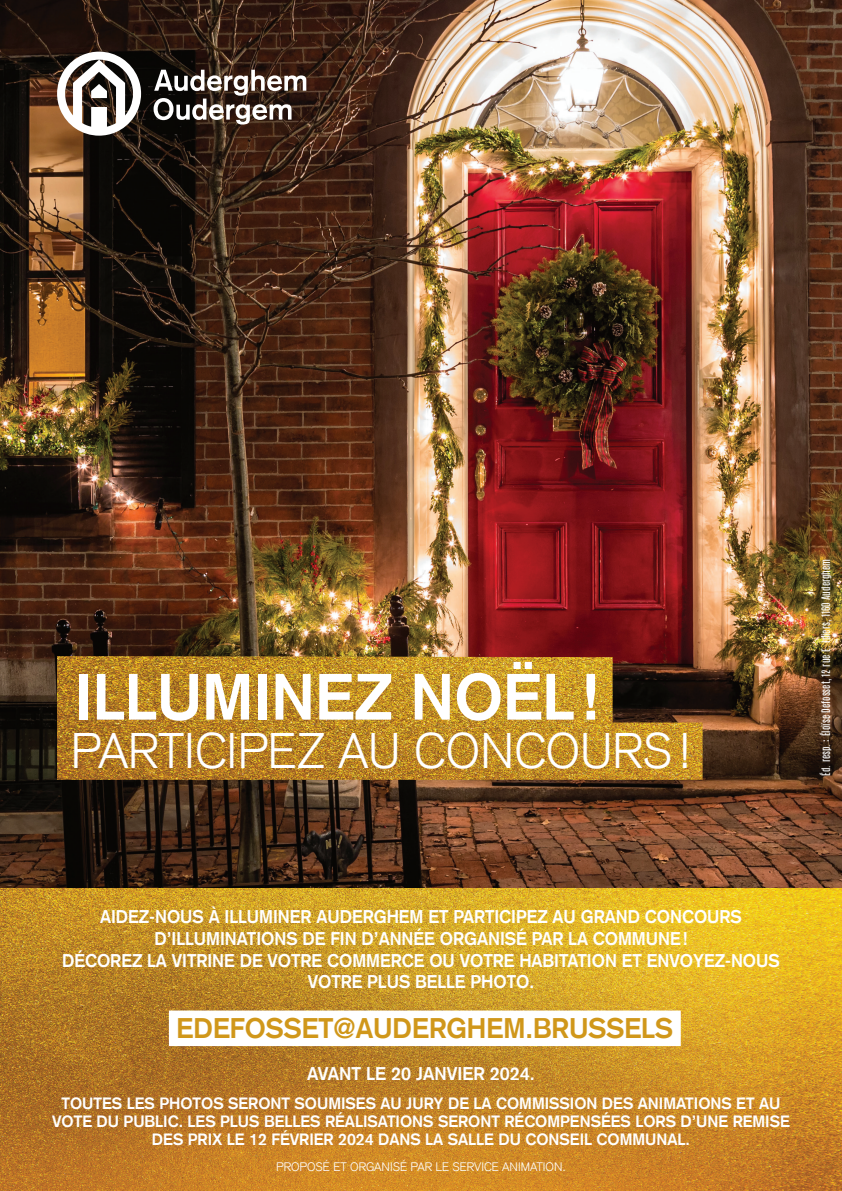
<style>
.page{position:relative;width:842px;height:1191px;background:#fff}
.page>*{position:absolute;margin:0;border:0;box-sizing:border-box;transform-origin:0 0}
.titre{font:700 64.2px "Akzidenz Grotesk CE";color:#fff}
.titre-2{font:300 48.7px "Akzidenz Grotesk CE";color:#fff}
.infos_pratiques{font:700 27.7px "Akzidenz Grotesk CE";color:#d0971a}
.texte_encadré{font:700 18px/21.6px "Akzidenz Grotesk CE";color:#fff;text-align:center}
.infos_pratiques-2{font:700 18px "Akzidenz Grotesk CE";color:#fff}
.infos_pratiques-3{font:700 16px/18px "Akzidenz Grotesk CE";color:#fff;text-align:center}
.infos_pratiques-4{font:300 12px "Akzidenz Grotesk CE";color:#fff}
.éditeur_responsable{font:9.8px "Antonio";color:#fff}
</style>
<div class="page">
<img style="left:0;top:0;width:842px;height:888px">
<svg style="left:154px;top:70px;width:152px;height:55px"></svg>
<svg style="left:57px;top:52px;width:84px;height:84px"></svg>
<img style="left:0;top:888px;width:842px;height:303px">
<div style="left:169px;top:1010px;width:512px;height:36px;background:#fff"></div>
<img style="left:57px;top:656px;width:646px;height:124px">
<p class="titre" style="left:75px;top:657px;width:526px">ILLUMINEZ NOËL !</p>
<p class="titre-2" style="left:71px;top:719px;width:623px">PARTICIPEZ AU CONCOURS!</p>
<p class="éditeur_responsable" style="left:819px;top:776px;width:218px;rotate:-90deg">Éd. resp. : Éloïse Defosset, 12 rue E. Idiers, 1160 Auderghem</p>
<p class="texte_encadré" style="left:100px;top:906px;width:643px">AIDEZ-NOUS À ILLUMINER AUDERGHEM ET PARTICIPEZ AU GRAND CONCOURS<br>D’ILLUMINATIONS DE FIN D’ANNÉE ORGANISÉ PAR LA COMMUNE!</p>
<p class="texte_encadré" style="left:62px;top:949px;width:719px">DÉCOREZ LA VITRINE DE VOTRE COMMERCE OU VOTRE HABITATION ET ENVOYEZ-NOUS<br>VOTRE PLUS BELLE PHOTO.</p>
<p class="infos_pratiques" style="left:177px;top:1011px;width:498px">EDEFOSSET@AUDERGHEM.BRUSSELS</p>
<p class="infos_pratiques-2" style="left:307px;top:1062px;width:229px">AVANT LE 20 JANVIER 2024.</p>
<p class="infos_pratiques-3" style="left:52px;top:1094px;width:739px">TOUTES LES PHOTOS SERONT SOUMISES AU JURY DE LA COMMISSION DES ANIMATIONS ET AU<br>VOTE DU PUBLIC. LES PLUS BELLES RÉALISATIONS SERONT RÉCOMPENSÉES LORS D’UNE REMISE<br>DES PRIX LE 12 FÉVRIER 2024 DANS LA SALLE DU CONSEIL COMMUNAL.</p>
<p class="infos_pratiques-4" style="left:276px;top:1159px;width:291px">PROPOSÉ ET ORGANISÉ PAR LE SERVICE ANIMATION.</p>
</div>
